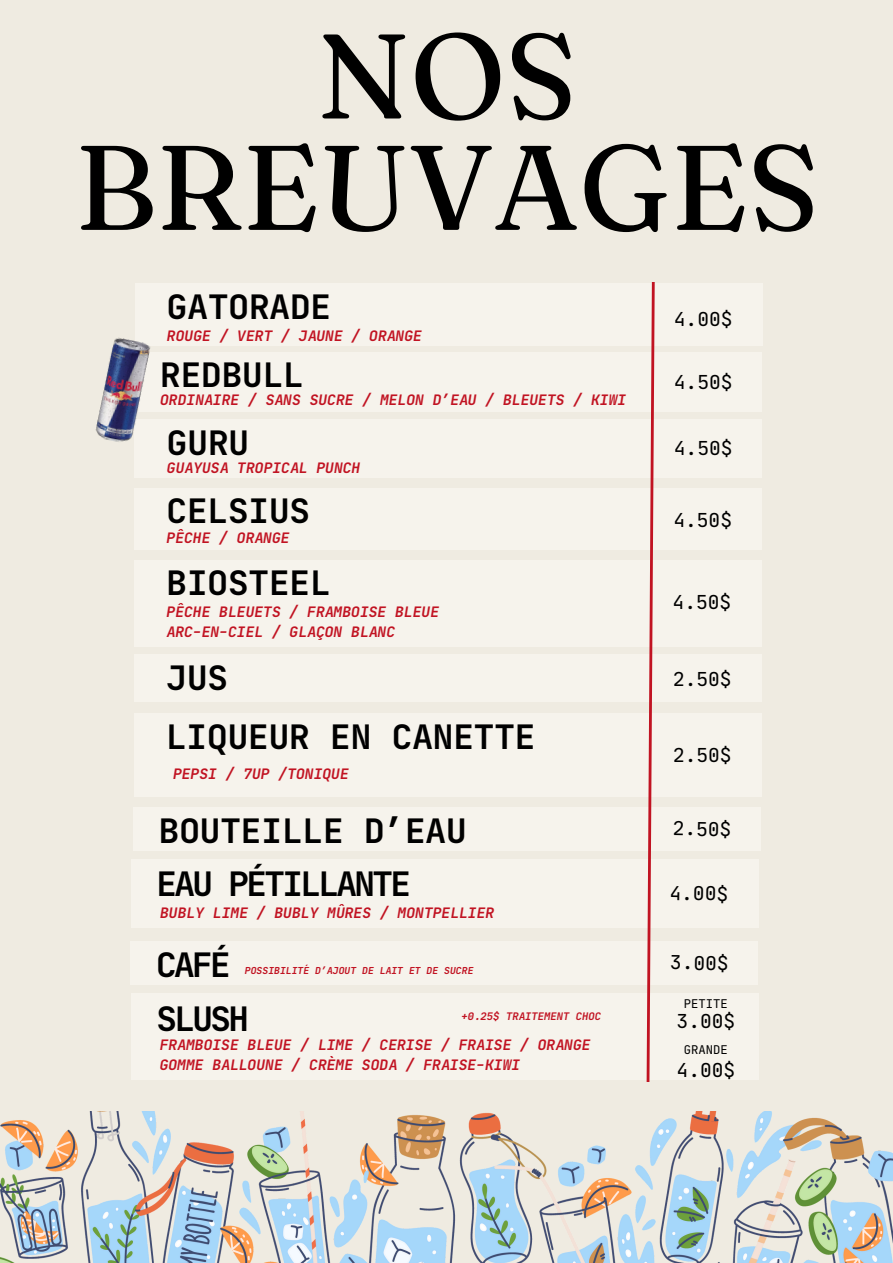
<style>
.page{position:relative;width:893px;height:1263px;background:#efebe1}
.page>*{position:absolute;margin:0;border:0;box-sizing:border-box;transform-origin:0 0}
.t1{font:120px/111.4px "Fraunces 9 pt";color:#000;text-align:center}
.t2{font:700 34.2px "Jet Brains Mono";color:#000}
.t3{font:700 34.2px "Jet Brains Mono";letter-spacing:-.075em;color:#000}
.t4{font:700 34.12px "Jet Brains Mono";color:#000}
.t5{font:19.5px "Jet Brains Mono";color:#000}
.t6{font:italic 700 14.62px/20.2px "Jet Brains Mono";color:#c11322}
.t7{font:12.23px "Jet Brains Mono";color:#000}
.t8{font:italic 700 10.57px "Jet Brains Mono";color:#c11322}
.t9{font:italic 700 9.75px "Jet Brains Mono";color:#c11322}
</style>
<div class="page">
<div style="left:135px;top:283px;width:627px;height:63px;background:#f6f3ec"></div>
<div style="left:135px;top:352px;width:627px;height:60px;background:#f6f3ec"></div>
<div style="left:134px;top:713px;width:627px;height:84px;background:#f6f3ec"></div>
<div style="left:135px;top:420px;width:627px;height:58px;background:#f6f3ec"></div>
<div style="left:134px;top:560px;width:628px;height:87px;background:#f6f3ec"></div>
<div style="left:135px;top:654px;width:627px;height:48px;background:#f6f3ec"></div>
<div style="left:134px;top:488px;width:627px;height:62px;background:#f6f3ec"></div>
<div style="left:133px;top:807px;width:628px;height:44px;background:#f6f3ec"></div>
<div style="left:131px;top:993px;width:627px;height:87px;background:#f6f3ec"></div>
<div style="left:131px;top:859px;width:627px;height:69px;background:#f6f3ec"></div>
<div style="left:130px;top:941px;width:628px;height:44px;background:#f6f3ec"></div>
<svg style="left:644px;top:282px;width:12px;height:800px"></svg>
<img style="left:0;top:1111px;width:893px;height:152px">
<img style="left:95px;top:337px;width:61px;height:109px">
<h4 class="t1" style="left:74px;top:19px;width:746px">NOS<br>BREUVAGES</h4>
<h2 class="t2" style="left:167px;top:285px;width:166px">GATORADE</h2>
<h4 class="t6" style="left:167px;top:325px;width:256px">ROUGE / VERT / JAUNE / ORANGE</h4>
<h3 class="t2" style="left:160px;top:354px;width:145px">REDBULL</h3>
<p class="t6" style="left:160px;top:389px;width:467px">ORDINAIRE / SANS SUCRE / MELON D’EAU / BLEUETS / KIWI</p>
<h3 class="t2" style="left:167px;top:421px;width:84px">GURU</h3>
<h2 class="t6" style="left:167px;top:457px;width:195px">GUAYUSA TROPICAL PUNCH</h2>
<h2 class="t2" style="left:166px;top:490px;width:145px">CELSIUS</h2>
<h3 class="t6" style="left:166px;top:527px;width:125px">PÊCHE / ORANGE</h3>
<h2 class="t2" style="left:166px;top:562px;width:166px">BIOSTEEL</h2>
<h4 class="t6" style="left:166px;top:601px;width:274px">PÊCHE BLEUETS / FRAMBOISE BLEUE<br>ARC-EN-CIEL / GLAÇON BLANC</h4>
<h3 class="t5" style="left:674px;top:307px;width:60px">4.00$</h3>
<h2 class="t5" style="left:674px;top:370px;width:60px">4.50$</h2>
<h3 class="t5" style="left:674px;top:435px;width:60px">4.50$</h3>
<h4 class="t5" style="left:673px;top:508px;width:60px">4.50$</h4>
<h3 class="t5" style="left:672px;top:590px;width:60px">4.50$</h3>
<h2 class="t4" style="left:166px;top:657px;width:63px">JUS</h2>
<h3 class="t5" style="left:673px;top:667px;width:60px">2.50$</h3>
<h2 class="t2" style="left:166px;top:715px;width:371px">LIQUEUR EN CANETTE</h2>
<h4 class="t6" style="left:173px;top:763px;width:177px">PEPSI / 7UP /TONIQUE</h4>
<h4 class="t5" style="left:673px;top:743px;width:60px">2.50$</h4>
<h2 class="t2" style="left:159px;top:809px;width:309px">BOUTEILLE D’EAU</h2>
<h3 class="t5" style="left:673px;top:816px;width:60px;rotate:1deg">2.50$</h3>
<h3 class="t3" style="left:156px;top:862px;width:256px">EAU PÉTILLANTE</h3>
<p class="t6" style="left:160px;top:902px;width:336px">BUBLY LIME / BUBLY MÛRES / MONTPELLIER</p>
<h2 class="t5" style="left:670px;top:881px;width:60px;rotate:1deg">4.00$</h2>
<p class="t2" style="left:156px;top:943px;width:76px">CAFÉ</p>
<h2 class="t9" style="left:245px;top:964px;width:230px">POSSIBILITÉ D’AJOUT DE LAIT ET DE SUCRE</h2>
<h3 class="t5" style="left:670px;top:950px;width:60px;rotate:1deg">3.00$</h3>
<p class="t7" style="left:684px;top:996px;width:45px">PETITE</p>
<h4 class="t5" style="left:676px;top:1009px;width:60px">3.00$</h4>
<h5 class="t5" style="left:676px;top:1058px;width:60px">4.00$</h5>
<h2 class="t2" style="left:156px;top:997px;width:94px">SLUSH</h2>
<h4 class="t6" style="left:160px;top:1035px;width:432px">FRAMBOISE BLEUE / LIME / CERISE / FRAISE / ORANGE<br>GOMME BALLOUNE / CRÈME SODA / FRAISE-KIWI</h4>
<h3 class="t8" style="left:461px;top:1010px;width:141px">+0.25$ TRAITEMENT CHOC</h3>
<h3 class="t7" style="left:684px;top:1042px;width:45px">GRANDE</h3>
</div>
